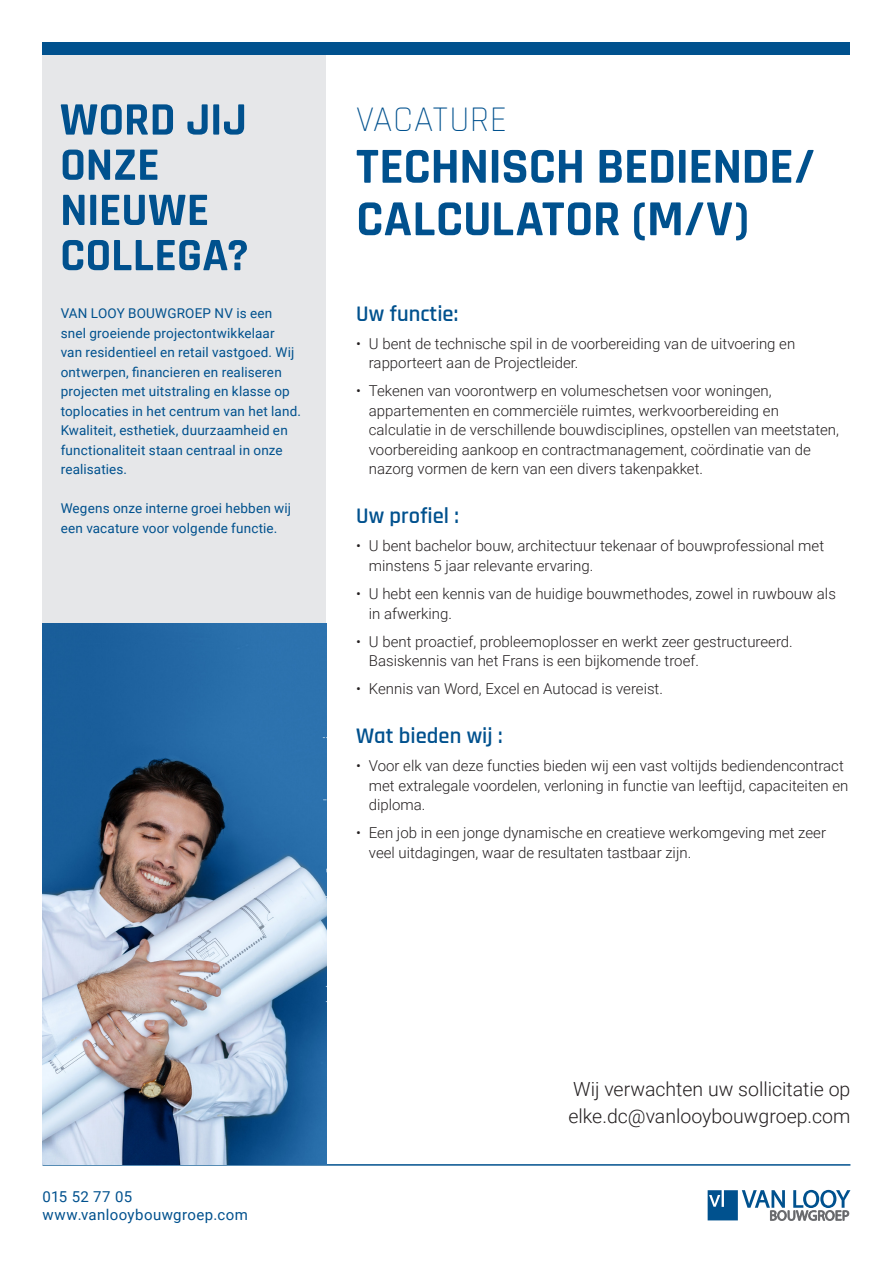
<style>
.page{position:relative;width:893px;height:1263px;background:#fff}
.page>*{position:absolute;margin:0;border:0;box-sizing:border-box;transform-origin:0 0}
.t1{font:700 51px/52.5px "Rajdhani";letter-spacing:-.01em;color:#00518e}
.t2{font:300 36.45px "Rajdhani";letter-spacing:.02em;color:#00518e}
.t3{font:600 22.5px "Rajdhani";color:#00518e}
.t4{font:300 19.5px/27px "Roboto";color:#231f20}
.t5{font:300 15px/19.5px "Roboto";color:#231f20}
.t6{font:15px/18px "Roboto";letter-spacing:.03em;color:#00518e}
.t7{font:13.5px/19.5px "Roboto";letter-spacing:.01em;color:#00518e}
</style>
<div class="page">
<div style="left:43px;top:55px;width:283px;height:1109px;background:#e6e7e9"></div>
<svg style="left:708px;top:1190px;width:142px;height:30px"></svg>
<hr style="left:43px;top:1164px;width:807px;height:2px;background:#00518e">
<svg style="left:63px;top:240px;width:184px;height:30px"></svg>
<svg style="left:63px;top:195px;width:144px;height:30px"></svg>
<svg style="left:63px;top:150px;width:94px;height:30px"></svg>
<svg style="left:61px;top:104px;width:183px;height:31px"></svg>
<img style="left:43px;top:623px;width:283px;height:542px">
<p class="t7" style="left:61px;top:303px;width:242px">VAN LOOY BOUWGROEP NV is een snel groeiende projectontwikkelaar<br>van residentieel en retail vastgoed. Wij ontwerpen, financieren en realiseren projecten met uitstraling en klasse op toplocaties in het centrum van het land.<br>Kwaliteit, esthetiek, duurzaamheid en functionaliteit staan centraal in onze realisaties.</p>
<p class="t7" style="left:61px;top:498px;width:232px">Wegens onze interne groei hebben wij een vacature voor volgende functie.</p>
<h2 class="t2" style="left:356px;top:99px;width:153px">VACATURE</h2>
<h1 class="t1" style="left:356px;top:142px;width:460px">TECHNISCH BEDIENDE/<br>CALCULATOR (M/V)</h1>
<h3 class="t3" style="left:356px;top:300px;width:104px">Uw functie:</h3>
<p class="t5" style="left:369px;top:333px;width:428px;text-indent:-13px">• U bent de technische spil in de voorbereiding van de uitvoering en rapporteert aan de Projectleider.</p>
<p class="t5" style="left:369px;top:381px;width:472px;text-indent:-13px">• Tekenen van voorontwerp en volumeschetsen voor woningen, appartementen en commerciële ruimtes, werkvoorbereiding en calculatie in de verschillende bouwdisciplines, opstellen van meetstaten, voorbereiding aankoop en contractmanagement, coördinatie van de nazorg vormen de kern van een divers takenpakket.</p>
<h3 class="t3" style="left:356px;top:503px;width:104px">Uw profiel :</h3>
<p class="t5" style="left:369px;top:536px;width:457px;text-indent:-13px">• U bent bachelor bouw, architectuur tekenaar of bouwprofessional met minstens 5 jaar relevante ervaring.</p>
<p class="t5" style="left:369px;top:583px;width:469px;text-indent:-13px">• U hebt een kennis van de huidige bouwmethodes, zowel in ruwbouw als in afwerking.</p>
<p class="t5" style="left:369px;top:631px;width:425px;text-indent:-13px">• U bent proactief, probleemoplosser en werkt zeer gestructureerd.<br>Basiskennis van het Frans is een bijkomende troef.</p>
<p class="t5" style="left:356px;top:678px;width:308px">• Kennis van Word, Excel en Autocad is vereist.</p>
<h3 class="t3" style="left:356px;top:723px;width:148px">Wat bieden wij :</h3>
<p class="t5" style="left:369px;top:756px;width:481px;text-indent:-13px">• Voor elk van deze functies bieden wij een vast voltijds bediendencontract met extralegale voordelen, verloning in functie van leeftijd, capaciteiten en diploma.</p>
<p class="t5" style="left:369px;top:823px;width:459px;text-indent:-13px">• Een job in een jonge dynamische en creatieve werkomgeving met zeer veel uitdagingen, waar de resultaten tastbaar zijn.</p>
<p class="t6" style="left:43px;top:1187px;width:207px">015 52 77 05 www.vanlooybouwgroep.com</p>
<h3 class="t4" style="left:568px;top:1075px;width:283px">Wij verwachten uw sollicitatie op elke.dc@vanlooybouwgroep.com</h3>
</div>
